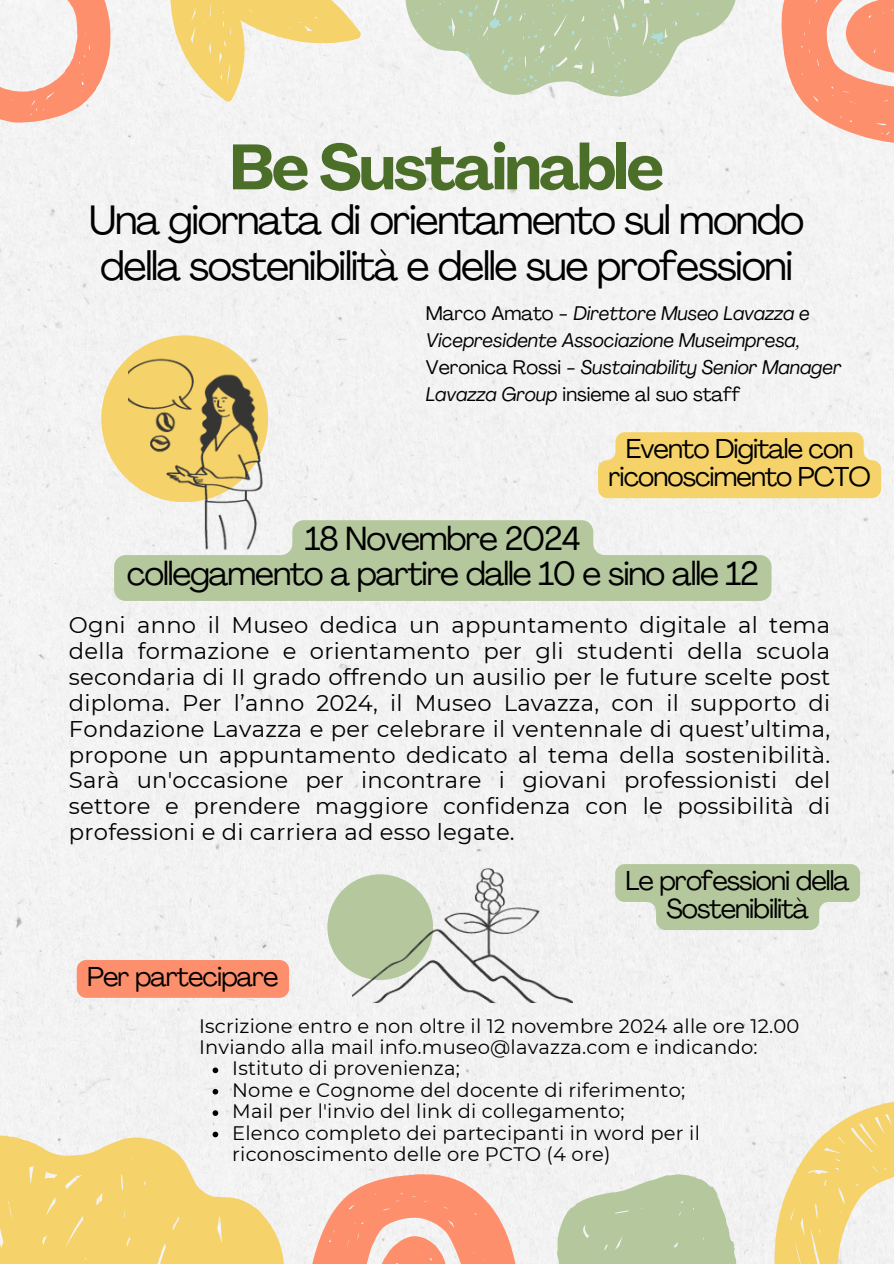
<style>
.page{position:relative;width:894px;height:1264px;background:#fff}
.page>*{position:absolute;margin:0;border:0;box-sizing:border-box;transform-origin:0 0}
.t1{font:700 63px "Agrandir";letter-spacing:-.035em;color:#4b6e29}
.t2{font:40.5px/46.2px "Agrandir";letter-spacing:-.035em;color:#000}
.t3{font:33px/34.8px "Agrandir";letter-spacing:-.035em;color:#000;text-align:center}
.t4{font:27px/28.2px "Agrandir";letter-spacing:-.035em;color:#000;text-align:center}
.t5{font:22.65px/25.8px "Montserrat";letter-spacing:.01em;color:#000;text-align:justify}
.t6{font:19.5px/21.3px "Montserrat";letter-spacing:.01em;color:#000}
.t7{font:italic 19.5px/27px "Agrandir";color:#000}
.s1{font-style:normal}
</style>
<div class="page">
<div style="left:0;top:0;width:893px;height:1263px;background:#f3f3f3"></div>
<svg style="left:774px;top:1100px;width:119px;height:163px"></svg>
<svg style="left:404px;top:0;width:333px;height:97px"></svg>
<svg style="left:0;top:0;width:110px;height:123px"></svg>
<svg style="left:169px;top:0;width:191px;height:102px"></svg>
<svg style="left:308px;top:1174px;width:212px;height:89px"></svg>
<svg style="left:556px;top:1174px;width:183px;height:89px"></svg>
<svg style="left:781px;top:0;width:112px;height:144px"></svg>
<div style="left:101px;top:335px;width:167px;height:167px;background:#f6d36a;border-radius:50%"></div>
<img style="left:129px;top:354px;width:167px;height:166px">
<div style="left:327px;top:874px;width:106px;height:106px;background:#b4c79d;border-radius:50%"></div>
<img style="left:352px;top:764px;width:220px;height:238px">
<div style="left:598px;top:432px;width:282px;height:66px;background:#f6d36a"></div>
<svg style="left:615px;top:864px;width:244px;height:66px"></svg>
<div style="left:77px;top:960px;width:212px;height:37px;background:#fd8f6c;border-radius:9px"></div>
<svg style="left:114px;top:520px;width:657px;height:81px;fill:#b4c79d"></svg>
<svg style="left:212px;top:1067px;width:6px;height:6px"></svg>
<svg style="left:212px;top:1088px;width:6px;height:6px"></svg>
<svg style="left:212px;top:1110px;width:6px;height:5px"></svg>
<svg style="left:0;top:1131px;width:285px;height:132px"></svg>
<p class="t1" style="left:229px;top:142px;width:436px">Be Sustainable</p>
<p class="t2" style="left:89px;top:200px;width:716px">Una giornata di orientamento sul mondo della sostenibilità e delle sue professioni</p>
<p class="t7" style="left:426px;top:301px;width:385px"><span class="s1">Marco Amato -</span> Direttore Museo Lavazza e<br>Vicepresidente Associazione Museimpresa,</p>
<p class="t7" style="left:426px;top:355px;width:417px"><span class="s1">Veronica Rossi -</span> Sustainability Senior Manager<br>Lavazza Group <span class="s1">insieme al suo staff</span></p>
<h1 class="t4" style="left:608px;top:437px;width:264px">Evento Digitale con riconoscimento PCTO</h1>
<h3 class="t3" style="left:127px;top:525px;width:633px">18 Novembre 2024<br>collegamento a partire dalle 10 e sino alle 12</h3>
<h4 class="t5" style="left:69px;top:612px;width:762px">Ogni anno il Museo dedica un appuntamento digitale al tema della formazione e orientamento per gli studenti della scuola secondaria di II grado offrendo un ausilio per le future scelte post diploma. Per l’anno 2024, il Museo Lavazza, con il supporto di Fondazione Lavazza e per celebrare il ventennale di quest’ultima, propone un appuntamento dedicato al tema della sostenibilità.<br>Sarà un'occasione per incontrare i giovani professionisti del settore e prendere maggiore confidenza con le possibilità di professioni e di carriera ad esso legate.</h4>
<p class="t4" style="left:87px;top:964px;width:193px">Per partecipare</p>
<h2 class="t4" style="left:625px;top:868px;width:226px">Le professioni della<br>Sostenibilità</h2>
<h5 class="t6" style="left:199px;top:1014px;width:601px">Iscrizione entro e non oltre il 12 novembre 2024 alle ore 12.00<br>Inviando alla mail info.museo@lavazza.com e indicando:</h5>
<p class="t6" style="left:232px;top:1057px;width:229px">Istituto di provenienza;</p>
<h4 class="t6" style="left:232px;top:1079px;width:454px">Nome e Cognome del docente di riferimento;</h4>
<h4 class="t6" style="left:232px;top:1100px;width:394px">Mail per l'invio del link di collegamento;</h4>
<p class="t6" style="left:232px;top:1121px;width:469px">Elenco completo dei partecipanti in word per il riconoscimento delle ore PCTO (4 ore)</p>
</div>
